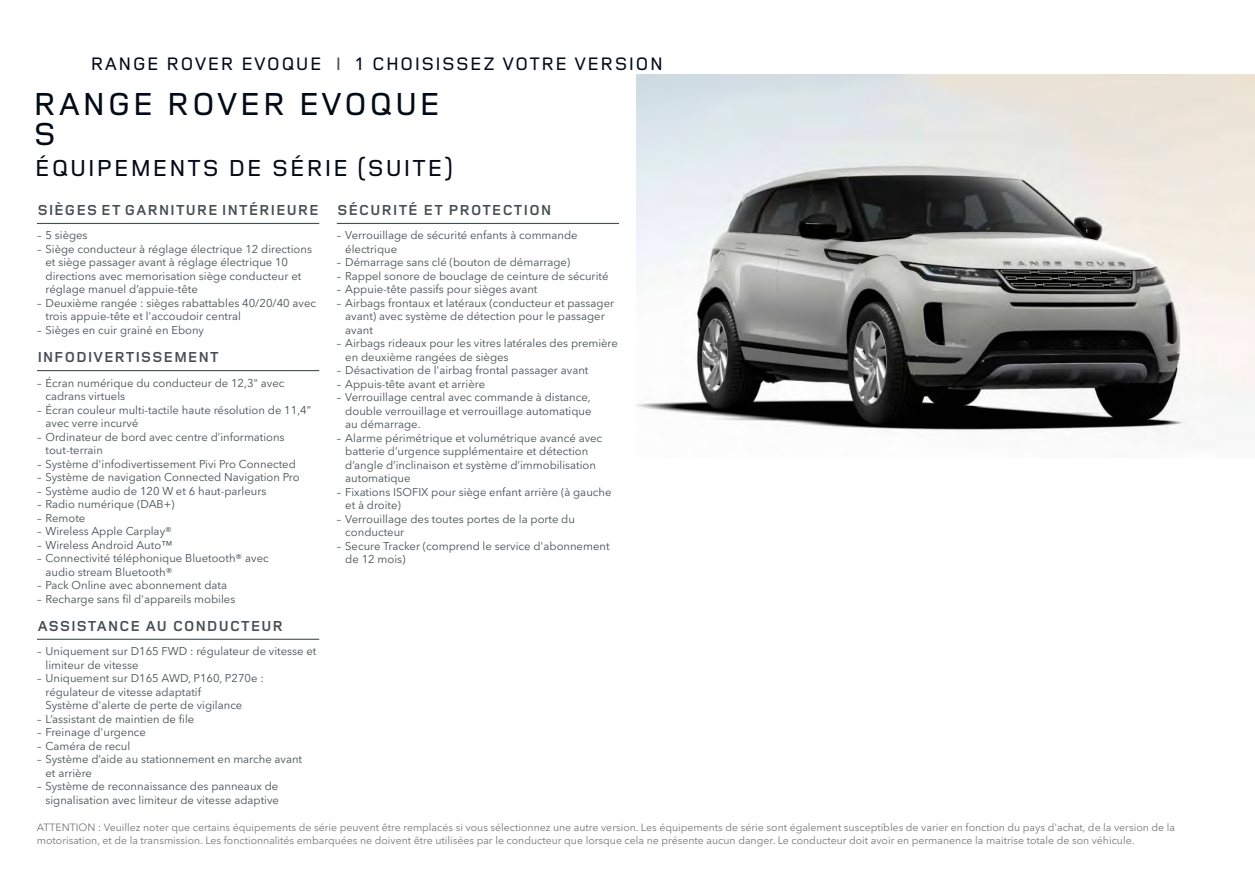
<style>
.page{position:relative;width:1255px;height:893px;background:#fff}
.page>*{position:absolute;margin:0;border:0;box-sizing:border-box;transform-origin:0 0}
.t1{font:500 33px/30px "Land Rover Wide";color:#020a16}
.t2{font:500 24px "Land Rover Wide";color:#020a16}
.t3{font:500 18.75px "Land Rover Wide";color:#020a16}
.t4{font:700 15px "Land Rover Wide";color:#464e53}
.t5{font:11.25px/13.5px "Avenir Next W1 G";color:#464e53}
.t6{font:10.5px/12.8px "Avenir Next W1 G";color:#757777}
.s1{color:#464e53}
.s2{font-family:"Avenir LT Std"}
</style>
<div class="page">
<hr style="left:37px;top:223px;width:282px;height:1px;background:#464e53">
<hr style="left:37px;top:370px;width:282px;height:1px;background:#464e53">
<hr style="left:37px;top:639px;width:282px;height:1px;background:#464e53">
<hr style="left:337px;top:223px;width:282px;height:1px;background:#464e53">
<img style="left:636px;top:74px;width:618px;height:358px">
<h3 class="t3" style="left:90px;top:50px;width:575px">RANGE ROVER EVOQUE <span class="s1">I</span> 1 CHOISISSEZ VOTRE VERSION</h3>
<h1 class="t1" style="left:33px;top:87px;width:410px">RANGE ROVER EVOQUE<br>S</h1>
<h2 class="t2" style="left:34px;top:151px;width:421px">ÉQUIPEMENTS DE SÉRIE (SUITE)</h2>
<h3 class="t4" style="left:37px;top:200px;width:284px">SIÈGES ET GARNITURE INTÉRIEURE</h3>
<p class="t5" style="left:37px;top:229px;width:52px">– 5 sièges</p>
<p class="t5" style="left:45px;top:242px;width:268px;text-indent:-9px">– Siège conducteur à réglage électrique 12 directions et siège passager avant à réglage électrique 10 directions avec memorisation siège conducteur et réglage manuel d’appuie-tête</p>
<p class="t5" style="left:45px;top:296px;width:272px;text-indent:-9px">– Deuxième rangée : sièges rabattables 40/20/40 avec trois appuie-tête et l'accoudoir central</p>
<p class="t5" style="left:37px;top:323px;width:169px">– Sièges en cuir grain<span class="s2">é</span> en Ebony</p>
<h3 class="t4" style="left:37px;top:347px;width:184px">INFODIVERTISSEMENT</h3>
<p class="t5" style="left:45px;top:376px;width:240px;text-indent:-9px">– Écran numérique du conducteur de 12,3" avec cadrans virtuels</p>
<p class="t5" style="left:45px;top:403px;width:267px;text-indent:-9px">– Écran couleur multi-tactile haute résolution de 11,4” avec verre incurv<span class="s2">é</span></p>
<p class="t5" style="left:45px;top:430px;width:240px;text-indent:-9px">– Ordinateur de bord avec centre d’informations tout-terrain</p>
<p class="t5" style="left:37px;top:457px;width:260px">– Système d'infodivertissement Pivi Pro Connected</p>
<p class="t5" style="left:37px;top:470px;width:264px">– Système de navigation Connected Navigation Pro</p>
<p class="t5" style="left:37px;top:484px;width:231px">– Système audio de 120 W et 6 haut-parleurs</p>
<p class="t5" style="left:37px;top:497px;width:139px">– Radio numérique (DAB+)</p>
<p class="t5" style="left:37px;top:511px;width:50px">– Remote</p>
<p class="t5" style="left:37px;top:524px;width:136px">– Wireless Apple Carplay®</p>
<p class="t5" style="left:37px;top:538px;width:137px">– Wireless Android Auto™</p>
<p class="t5" style="left:45px;top:551px;width:225px;text-indent:-9px">– Connectivité téléphonique Bluetooth® avec audio stream Bluetooth®</p>
<p class="t5" style="left:37px;top:578px;width:191px">– Pack Online avec abonnement data</p>
<p class="t5" style="left:37px;top:592px;width:200px">– Recharge sans fil d'appareils mobiles</p>
<h3 class="t4" style="left:37px;top:616px;width:248px">ASSISTANCE AU CONDUCTEUR</h3>
<p class="t5" style="left:45px;top:644px;width:272px;text-indent:-9px">– Uniquement sur D165 FWD : régulateur de vitesse et limiteur de vitesse</p>
<p class="t5" style="left:45px;top:671px;width:220px;text-indent:-9px">– Uniquement sur D165 AWD, P160, P270e : régulateur de vitesse adaptatif<br>Système d'alerte de perte de vigilance</p>
<p class="t5" style="left:37px;top:712px;width:159px">– L’assistant de maintien de file</p>
<p class="t5" style="left:37px;top:725px;width:110px">– Freinage d'urgence</p>
<p class="t5" style="left:37px;top:739px;width:95px">– Caméra de recul</p>
<p class="t5" style="left:45px;top:752px;width:258px;text-indent:-9px">– Système d’aide au stationnement en marche avant et arrière</p>
<p class="t5" style="left:37px;top:779px;width:243px;text-align:right">– Système de reconnaissance des panneaux de signalisation avec limiteur de vitesse adaptive</p>
<h3 class="t4" style="left:337px;top:200px;width:216px">SÉCURITÉ ET PROTECTION</h3>
<p class="t5" style="left:345px;top:229px;width:234px;text-indent:-9px">– Verrouillage de sécurité enfants à commande électrique</p>
<p class="t5" style="left:337px;top:256px;width:235px">– Démarrage sans clé (bouton de démarrage)</p>
<p class="t5" style="left:337px;top:269px;width:273px">– Rappel sonore de bouclage de ceinture de sécurité</p>
<p class="t5" style="left:337px;top:283px;width:202px">– Appuie-tête passifs pour sièges avant</p>
<p class="t5" style="left:345px;top:296px;width:270px;text-indent:-9px">– Airbags frontaux et latéraux (conducteur et passager avant) avec système de détection pour le passager avant</p>
<p class="t5" style="left:345px;top:337px;width:274px;text-indent:-9px">– Airbags rideaux pour les vitres latérales des première en deuxième rangées de sièges</p>
<p class="t5" style="left:337px;top:364px;width:253px">– Désactivation de l'airbag frontal passager avant</p>
<p class="t5" style="left:337px;top:377px;width:150px">– Appuis-tête avant et arrière</p>
<p class="t5" style="left:345px;top:391px;width:248px;text-align:justify;text-indent:-9px">– Verrouillage central avec commande à distance, double verrouillage et verrouillage automatique au démarrage.</p>
<p class="t5" style="left:345px;top:431px;width:258px;text-indent:-9px">– Alarme périmétrique et volumétrique avancé avec batterie d’urgence supplémentaire et détection d’angle d’inclinaison et système d’immobilisation automatique</p>
<p class="t5" style="left:345px;top:485px;width:268px;text-indent:-9px">– Fixations ISOFIX pour siège enfant arrière (à gauche et à droite)</p>
<p class="t5" style="left:345px;top:512px;width:231px;text-indent:-9px">– Verrouillage des toutes portes de la porte du conducteur</p>
<p class="t5" style="left:345px;top:539px;width:266px;text-indent:-9px">– Secure Tracker (comprend le service d'abonnement de 12 mois)</p>
<p class="t6" style="left:37px;top:821px;width:1139px">ATTENTION : Veuillez noter que certains équipements de série peuvent être remplacés si vous sélectionnez une autre version. Les équipements de série sont également susceptibles de varier en fonction du pays d'achat, de la version de la motorisation, et de la transmission. Les fonctionnalités embarquées ne doivent être utilisées par le conducteur que lorsque cela ne présente aucun danger. Le conducteur doit avoir en permanence la maitrise totale de son véhicule.</p>
</div>
